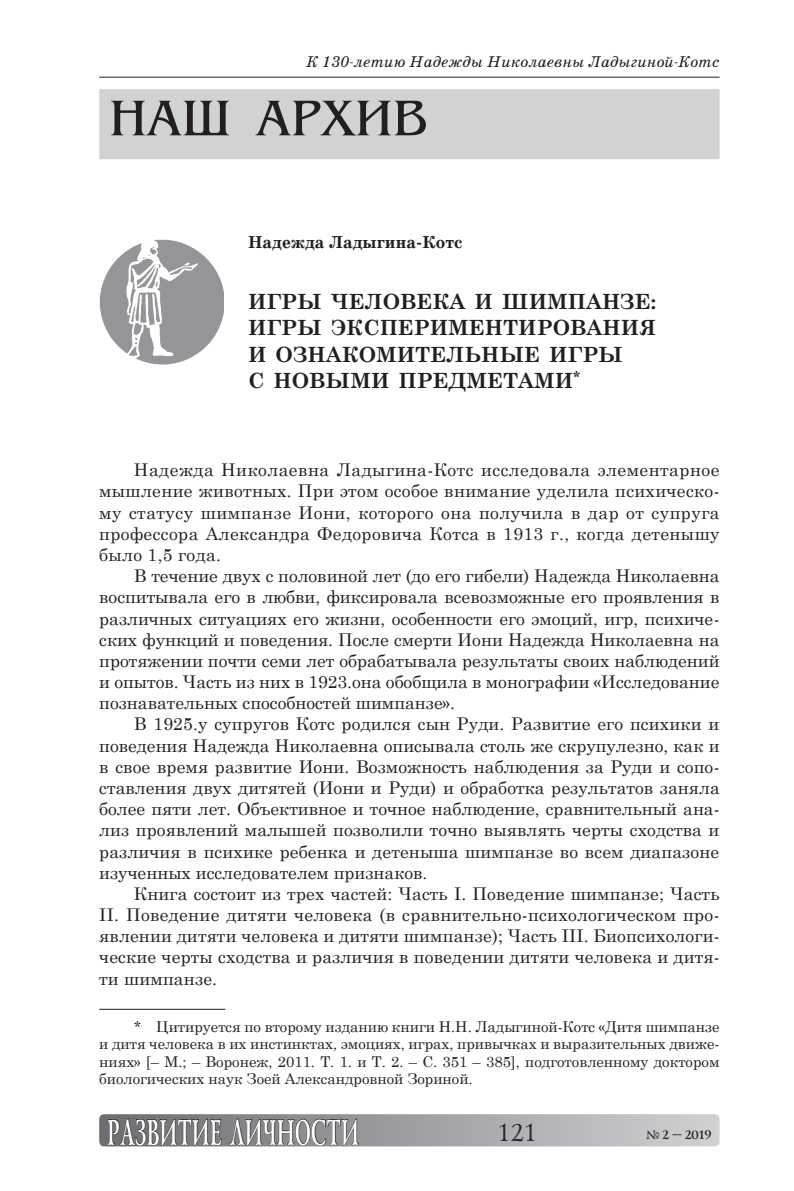
<style>
.page{position:relative;width:794px;height:1191px;background:#fff}
.page>*{position:absolute;margin:0;border:0;box-sizing:border-box;transform-origin:0 0}
.Rubrika_1{font:52.5px "AG Benguiat C";color:#231f20}
.t1{font:700 36.75px "Lazurski C";letter-spacing:.02em;color:#fff;scale:.57 1}
.t2{font:24.5px "Lazurski C";color:#231f20}
.Zag_1_statiya{font:700 21px/26.2px "Century Schoolbook";color:#231f20}
.Text{font:17.5px/21.2px "Century Schoolbook";letter-spacing:.01em;color:#231f20;text-align:justify}
.Avtor{font:700 17.5px "School Book C";color:#231f20}
.t3{font:italic 15.75px "School Book C";color:#231f20}
.Snoska_1{font:14.88px/17.5px "Century Schoolbook";color:#231f20;text-align:justify}
.t4{font:700 12.25px "Lazurski C";color:#231f20}
</style>
<div class="page">
<div style="left:99px;top:1114px;width:620px;height:32px;background:linear-gradient(to right,#6b6d70,#d0d0d3);border-radius:5px"></div>
<svg style="left:108px;top:1117px;width:114px;height:29px;background:#5e5e60"></svg>
<svg style="left:230px;top:1118px;width:129px;height:28px;background:#6e6e70"></svg>
<hr style="left:99px;top:77px;width:620px;height:1px;background:#231f20">
<div style="left:99px;top:89px;width:620px;height:70px;background:#d1d2d4"></div>
<hr style="left:99px;top:1008px;width:126px;height:1px;background:#231f20">
<img style="left:99px;top:239px;width:124px;height:126px">
<p class="t3" style="left:306px;top:53px;width:415px">К 130-летию Надежды Николаевны Ладыгиной-Котс</p>
<p class="Rubrika_1" style="left:109px;top:89px;width:320px">НАШ АРХИВ</p>
<p class="Avtor" style="left:248px;top:232px;width:216px">Надежда Ладыгина-Котс</p>
<p class="Zag_1_statiya" style="left:248px;top:287px;width:410px">ИГРЫ ЧЕЛОВЕКА И ШИМПАНЗЕ:<br>ИГРЫ ЭКСПЕРИМЕНТИРОВАНИЯ<br>И ОЗНАКОМИТЕЛЬНЫЕ ИГРЫ<br>С НОВЫМИ ПРЕДМЕТАМИ<sup>*</sup></p>
<p class="Text" style="left:99px;top:458px;width:622px;text-indent:35px">Надежда Николаевна Ладыгина-Котс исследовала элементарное мышление животных. При этом особое внимание уделила психическо&shy;му статусу шимпанзе Иони, которого она получила в дар от супруга профессора Александра Федоровича Котса в 1913 г., когда детенышу было 1,5 года.</p>
<p class="Text" style="left:99px;top:564px;width:622px;text-indent:35px">В течение двух с половиной лет (до его гибели) Надежда Николаевна воспитывала его в любви, фиксировала всевозможные его проявления в различных ситуациях его жизни, особенности его эмоций, игр, психиче&shy;ских функций и поведения. После смерти Иони Надежда Николаевна на протяжении почти семи лет обрабатывала результаты своих наблюдений и опытов. Часть из них в 1923.она обобщила в монографии «Исследование познавательных способностей шимпанзе».</p>
<p class="Text" style="left:99px;top:712px;width:622px;text-indent:35px">В 1925.у супругов Котс родился сын Руди. Развитие его психики и поведения Надежда Николаевна описывала столь же скрупулезно, как и в свое время развитие Иони. Возможность наблюдения за Руди и сопо&shy;ставления двух дитятей (Иони и Руди) и обработка результатов заняла более пяти лет. Объективное и точное наблюдение, сравнительный ана&shy;лиз проявлений малышей позволили точно выявлять черты сходства и различия в психике ребенка и детеныша шимпанзе во всем диапазоне изученных исследователем признаков.</p>
<p class="Text" style="left:99px;top:881px;width:622px;text-indent:35px">Книга состоит из трех частей: Часть I. Поведение шимпанзе; Часть II. Поведение дитяти человека (в сравнительно-психологическом про&shy;явлении дитяти человека и дитяти шимпанзе); Часть III. Биопсихологи&shy;ческие черты сходства и различия в поведении дитяти человека и дитя&shy;ти шимпанзе.</p>
<p class="Snoska_1" style="left:99px;top:1016px;width:622px;text-indent:35px">* Цитируется по второму изданию книги Н.Н. Ладыгиной-Котс «Дитя шимпанзе и дитя человека в их инстинктах, эмоциях, играх, привычках и выразительных движе&shy;ниях» [– М.; – Воронеж, 2011. Т. 1. и Т. 2. – С. 351 – 385], подготовленному доктором биологических наук Зоей Александровной Зориной.</p>
<h2 class="t1" style="left:106px;top:1111px;width:442px">РАЗВИТИЕ ЛИЧНОСТИ</h2>
<h3 class="t2" style="left:496px;top:1118px;width:41px">121</h3>
<p class="t4" style="left:646px;top:1128px;width:66px">№ 2 – 2019</p>
</div>
